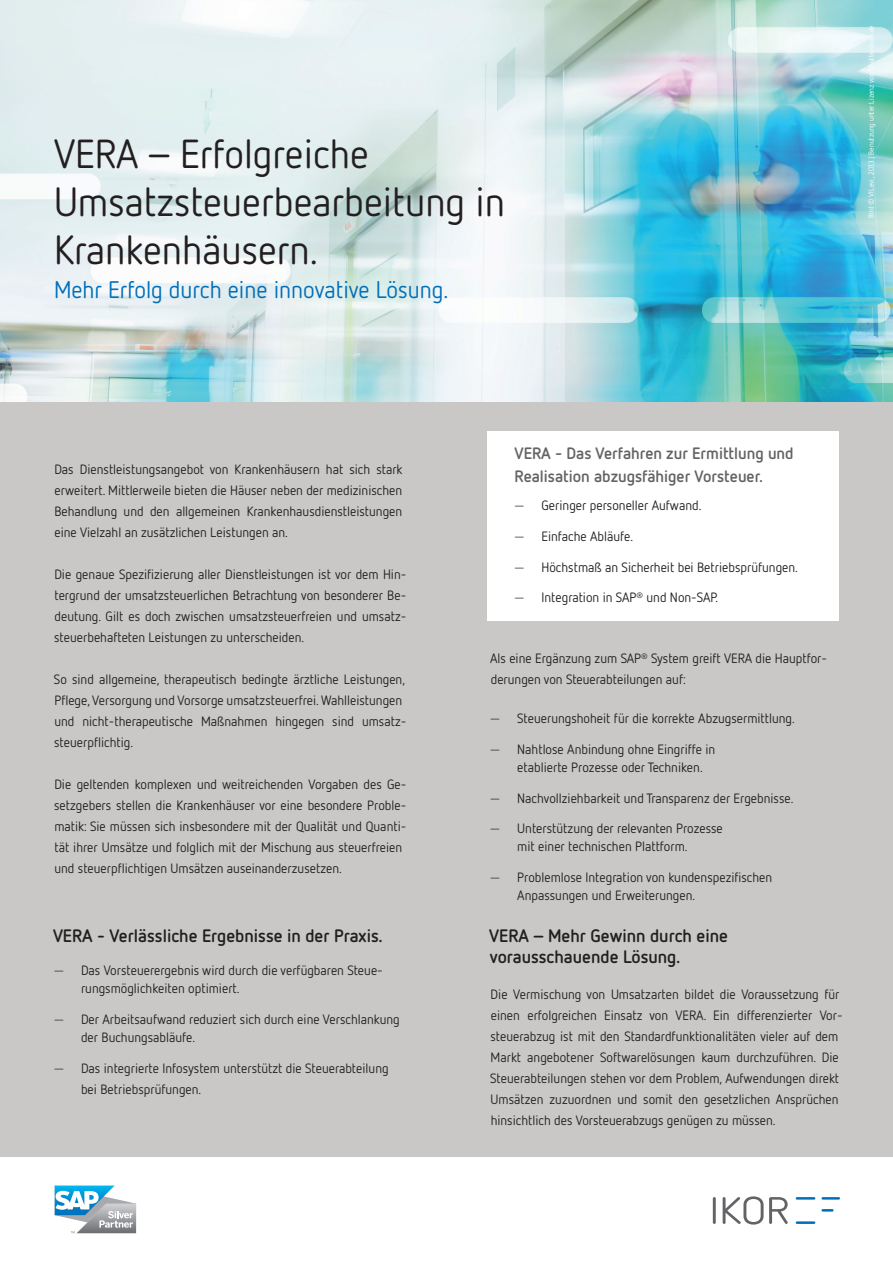
<style>
.page{position:relative;width:893px;height:1263px;background:#fff}
.page>*{position:absolute;margin:0;border:0;box-sizing:border-box;transform-origin:0 0}
.Headline_1__27pt{font:40.5px/48px "Netto OT";color:#231f20}
.Headline_2__16pt{font:24px "Netto OT";color:#006fba}
.Headline_4__12pt__sc{font:700 18px/21px "Netto OT";color:#231f20}
.Headline_11pt{font:700 16.5px/22.5px "Netto OT";color:#636366}
.Fließtext_9pt{font:13.5px/21px "Netto OT";color:#231f20}
.t1{font:7.5px "Netto OT";color:#fff}
.s1{font-family:"Trebuchet MS"}
</style>
<div class="page">
<img style="left:0;top:0;width:893px;height:403px">
<div style="left:0;top:403px;width:893px;height:754px;background:#c9c8c6"></div>
<svg style="left:55px;top:1185px;width:81px;height:48px"></svg>
<svg style="left:713px;top:1196px;width:75px;height:28px"></svg>
<svg style="left:796px;top:1197px;width:19px;height:2px"></svg>
<svg style="left:821px;top:1197px;width:19px;height:2px"></svg>
<svg style="left:821px;top:1209px;width:12px;height:2px"></svg>
<hr style="left:796px;top:1221px;width:19px;height:3px;background:#006fba">
<div style="left:487px;top:432px;width:352px;height:189px;background:#fff"></div>
<p class="Headline_1__27pt" style="left:54px;top:128px;width:452px">VERA – Erfolgreiche<br>Umsatzsteuerbearbeitung in<br>Krankenhäusern.</p>
<p class="Headline_2__16pt" style="left:54px;top:275px;width:396px">Mehr Erfolg durch eine innovative Lösung.</p>
<p class="t1" style="left:867px;top:218px;width:194px;rotate:-90deg">Bild © VILevi , 2013 | Benutzung unter Lizenz von Shutterstock.de</p>
<p class="Fließtext_9pt" style="left:54px;top:458px;width:350px;text-align:justify">Das Dienstleistungsangebot von Krankenhäusern hat sich stark erweitert. Mittlerweile bieten die Häuser neben der medizinischen Behandlung und den allgemeinen Krankenhausdienstleistungen eine Vielzahl an zusätzlichen Leistungen an.</p>
<p class="Fließtext_9pt" style="left:54px;top:563px;width:354px;text-align:justify">Die genaue Spezifizierung aller Dienstleistungen ist vor dem Hin&shy;tergrund der umsatzsteuerlichen Betrachtung von besonderer Be&shy;deutung. Gilt es doch zwischen umsatzsteuerfreien und umsatz&shy;steuerbehafteten Leistungen zu unterscheiden.</p>
<p class="Fließtext_9pt" style="left:54px;top:668px;width:354px">So sind allgemeine, therapeutisch bedingte ärztliche Leistungen, Pflege, Versorgung und Vorsorge umsatzsteuerfrei. Wahlleistungen und nicht-therapeutische Maßnahmen hingegen sind umsatz&shy;steuerpflichtig.</p>
<p class="Fließtext_9pt" style="left:54px;top:773px;width:354px">Die geltenden komplexen und weitreichenden Vorgaben des Ge&shy;setzgebers stellen die Krankenhäuser vor eine besondere Proble&shy;matik: Sie müssen sich insbesondere mit der Qualität und Quanti&shy;tät ihrer Umsätze und folglich mit der Mischung aus steuerfreien und steuerpflichtigen Umsätzen auseinanderzusetzen.</p>
<p class="Headline_4__12pt__sc" style="left:53px;top:925px;width:331px">VERA - Verlässliche Ergebnisse in der Praxis.</p>
<p class="Fließtext_9pt" style="left:81px;top:961px;width:303px;line-height:18px;text-indent:-27px"><span class="s1">—</span> Das Vorsteuerergebnis wird durch die verfügbaren Steue&shy;rungsmöglichkeiten optimiert.</p>
<p class="Fließtext_9pt" style="left:81px;top:1010px;width:320px;line-height:18px;text-indent:-27px"><span class="s1">—</span> Der Arbeitsaufwand reduziert sich durch eine Verschlankung der Buchungsabläufe.</p>
<p class="Fließtext_9pt" style="left:81px;top:1057px;width:309px;text-indent:-27px"><span class="s1">—</span> Das integrierte Infosystem unterstützt die Steuerabteilung bei Betriebsprüfungen.</p>
<p class="Headline_11pt" style="left:514px;top:442px;width:281px">VERA - Das Verfahren zur Ermittlung und<br>Realisation abzugsfähiger Vorsteuer.</p>
<p class="Fließtext_9pt" style="left:514px;top:495px;width:188px"><span class="s1">—</span> Geringer personeller Aufwand.</p>
<p class="Fließtext_9pt" style="left:514px;top:525px;width:120px"><span class="s1">—</span> Einfache Abläufe.</p>
<p class="Fließtext_9pt" style="left:514px;top:556px;width:285px"><span class="s1">—</span> Höchstmaß an Sicherheit bei Betriebsprüfungen.</p>
<p class="Fließtext_9pt" style="left:514px;top:587px;width:205px"><span class="s1">—</span> Integration in SAP<sup>®</sup> und Non-SAP.</p>
<p class="Fließtext_9pt" style="left:490px;top:647px;width:338px">Als eine Ergänzung zum SAP<sup>®</sup> System greift VERA die Hauptfor&shy;derungen von Steuerabteilungen auf:</p>
<p class="Fließtext_9pt" style="left:490px;top:707px;width:306px"><span class="s1">—</span> Steuerungshoheit für die korrekte Abzugsermittlung.</p>
<p class="Fließtext_9pt" style="left:517px;top:740px;width:200px;line-height:18px;text-indent:-27px"><span class="s1">—</span> Nahtlose Anbindung ohne Eingriffe in etablierte Prozesse oder Techniken.</p>
<p class="Fließtext_9pt" style="left:490px;top:787px;width:305px"><span class="s1">—</span> Nachvollziehbarkeit und Transparenz der Ergebnisse.</p>
<p class="Fließtext_9pt" style="left:517px;top:819px;width:207px;line-height:18px;text-indent:-27px"><span class="s1">—</span> Unterstützung der relevanten Prozesse mit einer technischen Plattform.</p>
<p class="Fließtext_9pt" style="left:517px;top:868px;width:256px;line-height:18px;text-indent:-27px"><span class="s1">—</span> Problemlose Integration von kundenspezifischen<br>Anpassungen und Erweiterungen.</p>
<p class="Headline_4__12pt__sc" style="left:489px;top:925px;width:240px">VERA – Mehr Gewinn durch eine vorausschauende Lösung.</p>
<p class="Fließtext_9pt" style="left:490px;top:983px;width:354px">Die Vermischung von Umsatzarten bildet die Voraussetzung für einen erfolgreichen Einsatz von VERA. Ein differenzierter Vor&shy;steuerabzug ist mit den Standardfunktionalitäten vieler auf dem Markt angebotener Softwarelösungen kaum durchzuführen. Die Steuerabteilungen stehen vor dem Problem, Aufwendungen direkt Umsätzen zuzuordnen und somit den gesetzlichen Ansprüchen hinsichtlich des Vorsteuerabzugs genügen zu müssen.</p>
</div>
